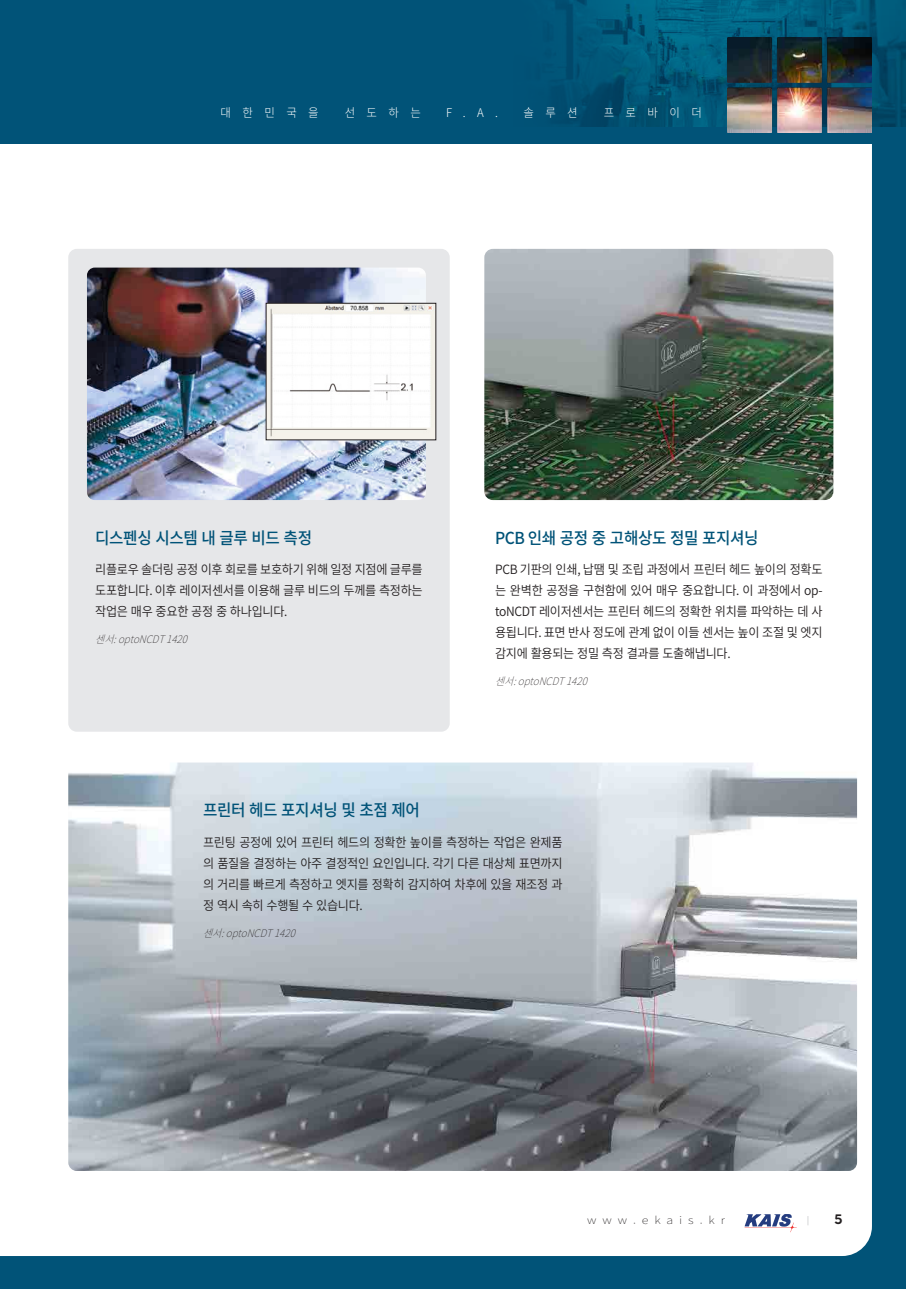
<style>
.page{position:relative;width:906px;height:1289px;background:#fff}
.page>*{position:absolute;margin:0;border:0;box-sizing:border-box;transform-origin:0 0}
.t1{font:500 16.5px "Noto Sans CJ Kkr";letter-spacing:-.025em;color:#015378;scale:.95 1}
.t2{font:600 12.75px/21px "Noto Sans CJ Kkr";letter-spacing:-.025em;color:#231f20;text-align:justify;scale:.95 1}
.t3{font:300 12px "Noto Sans CJ Kkr";letter-spacing:1em;color:#fff;scale:.95 1}
.t4{font:500 12px "Keep Calm";color:#231f20}
.t5{font:italic 100 10.5px "Noto Sans CJ Kkr";color:#231f20;scale:.95 1}
.t6{font:100 10.5px "Noto Sans CJ Kkr";letter-spacing:.47em;color:#231f20;scale:1.2 1}
.t7{font:100 8.4px "Noto Sans CJ Kkr";color:#939598;scale:1.25 1}
</style>
<div class="page">
<div style="left:0;top:0;width:906px;height:1288px;background:#015378"></div>
<div style="left:0;top:144px;width:872px;height:1111px;background:#fff"></div>
<img style="left:556px;top:0;width:350px;height:127px">
<svg style="left:744px;top:1213px;width:52px;height:19px"></svg>
<img style="left:727px;top:37px;width:145px;height:96px">
<div style="left:68px;top:249px;width:382px;height:482px;background:#e6e7e9;border-radius:9px"></div>
<img style="left:68px;top:762px;width:789px;height:408px">
<img style="left:484px;top:249px;width:349px;height:251px">
<img style="left:87px;top:267px;width:339px;height:233px">
<img style="left:268px;top:305px;width:166px;height:133px">
<p class="t3" style="left:221px;top:106px;width:105px">대한민국을</p>
<p class="t3" style="left:345px;top:106px;width:82px">선도하는</p>
<p class="t3" style="left:446px;top:106px;width:56px">F.A.</p>
<p class="t3" style="left:523px;top:106px;width:59px">솔루션</p>
<p class="t3" style="left:604px;top:106px;width:105px">프로바이더</p>
<p class="t1" style="left:95px;top:528px;width:230px">디스펜싱 시스템 내 글루 비드 측정</p>
<p class="t2" style="left:95px;top:559px;width:346px">리플로우 솔더링 공정 이후 회로를 보호하기 위해 일정 지점에 글루를 도포합니다. 이후 레이저센서를 이용해 글루 비드의 두께를 측정하는 작업은 매우 중요한 공정 중 하나입니다.</p>
<p class="t5" style="left:95px;top:633px;width:107px">센서:optoNCDT1420</p>
<p class="t1" style="left:495px;top:528px;width:279px">PCB 인쇄 공정 중 고해상도 정밀 포지셔닝</p>
<p class="t2" style="left:495px;top:559px;width:346px">PCB 기판의 인쇄, 납땜 및 조립 과정에서 프린터 헤드 높이의 정확도 는 완벽한 공정을 구현함에 있어 매우 중요합니다. 이 과정에서 op&shy;toNCDT 레이저센서는 프린터 헤드의 정확한 위치를 파악하는 데 사 용됩니다. 표면 반사 정도에 관계 없이 이들 센서는 높이 조절 및 엣지 감지에 활용되는 정밀 측정 결과를 도출해냅니다.</p>
<p class="t5" style="left:495px;top:675px;width:107px">센서:optoNCDT1420</p>
<p class="t1" style="left:203px;top:801px;width:230px">프린터 헤드 포지셔닝 및 초점 제어</p>
<p class="t2" style="left:203px;top:831px;width:380px">프린팅 공정에 있어 프린터 헤드의 정확한 높이를 측정하는 작업은 완제품 의 품질을 결정하는 아주 결정적인 요인입니다. 각기 다른 대상체 표면까지 의 거리를 빠르게 측정하고 엣지를 정확히 감지하여 차후에 있을 재조정 과 정 역시 속히 수행될 수 있습니다.</p>
<p class="t5" style="left:203px;top:926px;width:107px">센서:optoNCDT1420</p>
<p class="t6" style="left:587px;top:1214px;width:116px">www.ekais.kr</p>
<p class="t7" style="left:806px;top:1215px;width:4px">|</p>
<p class="t4" style="left:834px;top:1209px;width:10px">5</p>
</div>
